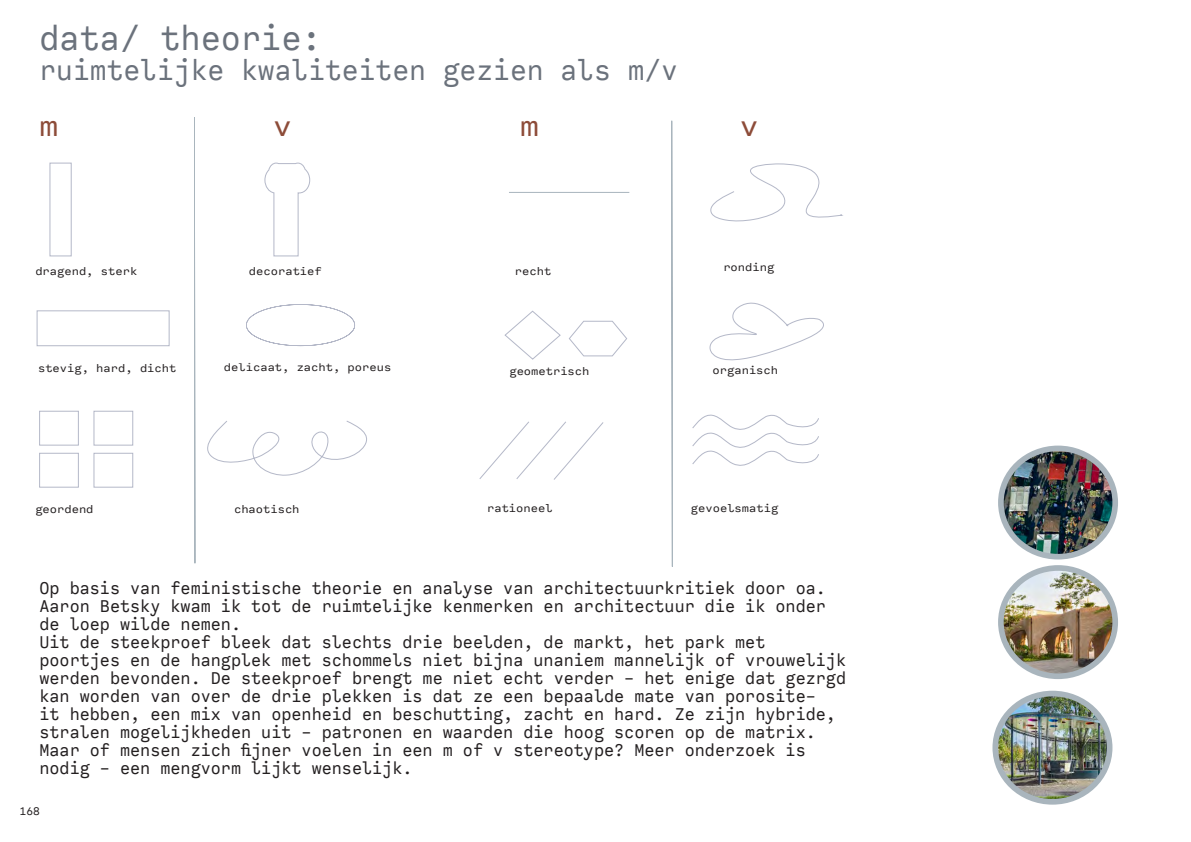
<style>
.page{position:relative;width:1191px;height:842px;background:#fff}
.page>*{position:absolute;margin:0;border:0;box-sizing:border-box;transform-origin:0 0}
.t1{font:36px "Calling Code";color:#6b727c}
.t2{font:30.2px "Calling Code";color:#8d4c39;scale:1.15 1}
.t3{font:30px "Calling Code";color:#6b727c}
.t4{font:18px/18px "Calling Code";color:#231f20}
.t5{font:12px "Calling Code";color:#231f20}
.t6{font:11.3px "Calling Code";color:#231f20;scale:1.15 1}
</style>
<div class="page">
<div style="left:50px;top:163px;width:22px;height:93px;border:1px solid #b4b8c8"></div>
<div style="left:37px;top:310px;width:132px;height:36px;border:1px solid #b4b8c8"></div>
<div style="left:39px;top:411px;width:40px;height:34px;border:1px solid #b4b8c8"></div>
<div style="left:39px;top:453px;width:40px;height:34px;border:1px solid #b4b8c8"></div>
<div style="left:94px;top:411px;width:39px;height:34px;border:1px solid #b4b8c8"></div>
<div style="left:94px;top:453px;width:39px;height:34px;border:1px solid #b4b8c8"></div>
<svg style="left:710px;top:163px;width:133px;height:59px"></svg>
<svg style="left:504px;top:310px;width:57px;height:50px"></svg>
<svg style="left:569px;top:320px;width:58px;height:36px"></svg>
<svg style="left:709px;top:302px;width:115px;height:59px"></svg>
<hr style="left:509px;top:192px;width:120px;height:1px;background:#a9b5bd">
<svg style="left:479px;top:421px;width:125px;height:59px"></svg>
<svg style="left:692px;top:414px;width:127px;height:52px"></svg>
<svg style="left:671px;top:121px;width:1px;height:446px"></svg>
<svg style="left:194px;top:117px;width:173px;height:446px"></svg>
<img style="left:1001px;top:448px;width:114px;height:109px">
<div style="left:998px;top:446px;width:120px;height:113px;border:6px solid #a9b5bd;border-radius:50%"></div>
<img style="left:1001px;top:569px;width:114px;height:107px">
<div style="left:998px;top:565px;width:120px;height:114px;border:6px solid #a9b5bd;border-radius:50%"></div>
<img style="left:999px;top:693px;width:110px;height:108px">
<div style="left:992px;top:691px;width:120px;height:114px;border:6px solid #a9b5bd;border-radius:50%"></div>
<p class="t1" style="left:39px;top:15px;width:284px">data/ theorie:</p>
<p class="t3" style="left:39px;top:51px;width:640px">ruimtelijke kwaliteiten gezien als m/v</p>
<p class="t2" style="left:39px;top:107px;width:18px">m</p>
<p class="t2" style="left:273px;top:107px;width:18px">v</p>
<p class="t2" style="left:520px;top:107px;width:18px">m</p>
<p class="t2" style="left:739px;top:107px;width:18px">v</p>
<p class="t6" style="left:35px;top:265px;width:90px">dragend, sterk</p>
<p class="t6" style="left:249px;top:265px;width:65px">decoratief</p>
<p class="t6" style="left:515px;top:264px;width:33px">recht</p>
<p class="t6" style="left:723px;top:261px;width:46px">ronding</p>
<p class="t6" style="left:38px;top:361px;width:122px">stevig, hard, dicht</p>
<p class="t6" style="left:224px;top:361px;width:147px">delicaat, zacht, poreus</p>
<p class="t6" style="left:509px;top:364px;width:71px">geometrisch</p>
<p class="t6" style="left:712px;top:364px;width:58px">organisch</p>
<p class="t6" style="left:35px;top:502px;width:52px">geordend</p>
<p class="t6" style="left:234px;top:502px;width:58px">chaotisch</p>
<p class="t6" style="left:487px;top:502px;width:58px">rationeel</p>
<p class="t6" style="left:691px;top:502px;width:77px">gevoelsmatig</p>
<p class="t4" style="left:39px;top:579px;width:788px;text-align:justify">Op basis van feministische theorie en analyse van architectuurkritiek door oa.<br>Aaron Betsky kwam ik tot de ruimtelijke kenmerken en architectuur die ik onder de loep wilde nemen.</p>
<p class="t4" style="left:39px;top:633px;width:808px">Uit de steekproef bleek dat slechts drie beelden, de markt, het park met poortjes en de hangplek met schommels niet bijna unaniem mannelijk of vrouwelijk werden bevonden. De steekproef brengt me niet echt verder - het enige dat gezrgd kan worden van over de drie plekken is dat ze een bepaalde mate van porosite-<br>it hebben, een mix van openheid en beschutting, zacht en hard. Ze zijn hybride, stralen mogelijkheden uit - patronen en waarden die hoog scoren op de matrix.</p>
<p class="t4" style="left:39px;top:741px;width:768px">Maar of mensen zich fijner voelen in een m of v stereotype? Meer onderzoek is nodig - een mengvorm lijkt wenselijk.</p>
<p class="t5" style="left:20px;top:803px;width:22px">168</p>
</div>
